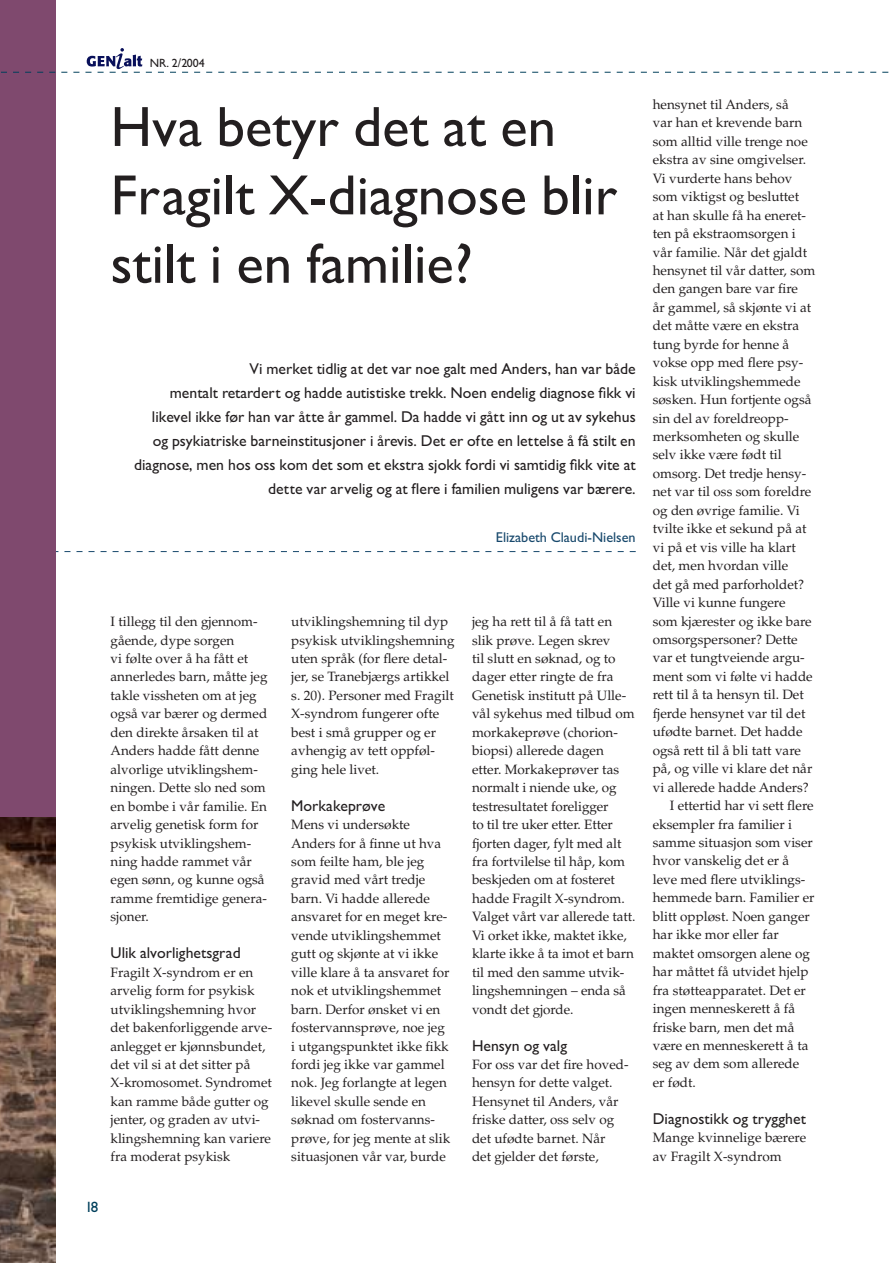
<style>
.page{position:relative;width:893px;height:1263px;background:#fff}
.page>*{position:absolute;margin:0;border:0;box-sizing:border-box;transform-origin:0 0}
.t1{font:500 57px/68.4px "Garrison Sans";color:#231f20}
.t2{font:500 15.75px/24px "Garrison Sans";color:#231f20;text-align:right}
.t3{font:500 15px "Garrison Sans";color:#003f5b}
.t4{font:500 14.25px "Garrison Sans";color:#17486c}
.t5{font:13.5px/18.5px "Palatino";color:#231f20}
.t6{font:500 12px "Garrison Sans";color:#231f20}
</style>
<div class="page">
<img style="left:0;top:816px;width:55px;height:447px">
<svg style="left:55px;top:551px;width:581px;height:1px"></svg>
<div style="left:0;top:0;width:55px;height:816px;background:#7f496e"></div>
<svg style="left:1px;top:48px;width:888px;height:25px"></svg>
<p class="t6" style="left:150px;top:56px;width:57px">NR. 2/2004</p>
<h1 class="t1" style="left:111px;top:93px;width:508px">Hva betyr det at en<br>Fragilt X-diagnose blir stilt i en familie?</h1>
<p class="t2" style="left:134px;top:357px;width:503px">Vi merket tidlig at det var noe galt med Anders, han var både<br>mentalt retardert og hadde autistiske trekk. Noen endelig diagnose fikk vi likevel ikke før han var åtte år gammel. Da hadde vi gått inn og ut av sykehus og psykiatriske barneinstitusjoner i årevis. Det er ofte en lettelse å få stilt en diagnose, men hos oss kom det som et ekstra sjokk fordi vi samtidig fikk vite at dette var arvelig og at flere i familien muligens var bærere.</p>
<p class="t4" style="left:496px;top:530px;width:141px">Elizabeth Claudi-Nielsen</p>
<p class="t5" style="left:111px;top:612px;width:159px">I tillegg til den gjennom&shy;gående, dype sorgen<br>vi følte over å ha fått et annerledes barn, måtte jeg takle vissheten om at jeg også var bærer og dermed den direkte årsaken til at<br>Anders hadde fått denne alvorlige utviklingshem&shy;ningen. Dette slo ned som en bombe i vår familie. En arvelig genetisk form for psykisk utviklingshem&shy;ning hadde rammet vår egen sønn, og kunne også ramme fremtidige genera&shy;sjoner.</p>
<p class="t2" style="left:111px;top:941px;width:132px">Ulik alvorlighetsgrad</p>
<p class="t5" style="left:111px;top:963px;width:163px">Fragilt X-syndrom er en arvelig form for psykisk utviklingshemning hvor det bakenforliggende arve&shy;anlegget er kjønnsbundet, det vil si at det sitter på<br>X-kromosomet. Syndromet kan ramme både gutter og jenter, og graden av utvi&shy;klingshemning kan variere fra moderat psykisk</p>
<p class="t3" style="left:85px;top:1198px;width:15px">18</p>
<p class="t5" style="left:291px;top:612px;width:165px">utviklingshemning til dyp psykisk utviklingshemning uten språk (for flere detal&shy;jer, se Tranebjærgs artikkel s. 20). Personer med Fragilt<br>X-syndrom fungerer ofte best i små grupper og er avhengig av tett oppføl&shy;ging hele livet.</p>
<p class="t2" style="left:291px;top:793px;width:96px">Morkakeprøve</p>
<p class="t5" style="left:291px;top:815px;width:160px">Mens vi undersøkte<br>Anders for å finne ut hva som feilte ham, ble jeg gravid med vårt tredje barn. Vi hadde allerede ansvaret for en meget kre&shy;vende utviklingshemmet gutt og skjønte at vi ikke ville klare å ta ansvaret for nok et utviklingshemmet barn. Derfor ønsket vi en fostervannsprøve, noe jeg i utgangspunktet ikke fikk fordi jeg ikke var gammel nok. Jeg forlangte at legen likevel skulle sende en søknad om fostervanns&shy;prøve, for jeg mente at slik situasjonen vår var, burde</p>
<p class="t5" style="left:472px;top:612px;width:165px">jeg ha rett til å få tatt en slik prøve. Legen skrev<br>til slutt en søknad, og to dager etter ringte de fra<br>Genetisk institutt på Ulle&shy;vål sykehus med tilbud om morkakeprøve (chorion&shy;biopsi) allerede dagen etter. Morkakeprøver tas normalt i niende uke, og testresultatet foreligger<br>to til tre uker etter. Etter fjorten dager, fylt med alt fra fortvilelse til håp, kom beskjeden om at fosteret hadde Fragilt X-syndrom.<br>Valget vårt var allerede tatt.<br>Vi orket ikke, maktet ikke, klarte ikke å ta imot et barn til med den samme utvik&shy;lingshemningen – enda så vondt det gjorde.</p>
<p class="t2" style="left:472px;top:1033px;width:97px">Hensyn og valg</p>
<p class="t5" style="left:472px;top:1055px;width:158px">For oss var det fire hoved&shy;hensyn for dette valget.<br>Hensynet til Anders, vår friske datter, oss selv og det ufødte barnet. Når<br>det gjelder det første,</p>
<p class="t5" style="left:653px;top:95px;width:137px">hensynet til Anders, så</p>
<p class="t5" style="left:653px;top:114px;width:151px">var han et krevende barn</p>
<p class="t5" style="left:653px;top:132px;width:157px">som alltid ville trenge noe</p>
<p class="t5" style="left:653px;top:151px;width:155px">ekstra av sine omgivelser.</p>
<p class="t5" style="left:653px;top:169px;width:141px">Vi vurderte hans behov</p>
<p class="t5" style="left:653px;top:188px;width:148px">som viktigst og besluttet</p>
<p class="t5" style="left:653px;top:206px;width:155px">at han skulle få ha eneret-</p>
<p class="t5" style="left:653px;top:224px;width:145px">ten på ekstraomsorgen i</p>
<p class="t5" style="left:653px;top:243px;width:156px">vår familie. Når det gjaldt</p>
<p class="t5" style="left:653px;top:261px;width:164px">hensynet til vår datter, som</p>
<p class="t5" style="left:653px;top:280px;width:147px">den gangen bare var fire</p>
<p class="t5" style="left:653px;top:298px;width:160px">år gammel, så skjønte vi at</p>
<p class="t5" style="left:653px;top:317px;width:148px">det måtte være en ekstra</p>
<p class="t5" style="left:653px;top:335px;width:138px">tung byrde for henne å</p>
<p class="t5" style="left:653px;top:354px;width:152px">vokse opp med flere psy-</p>
<p class="t5" style="left:653px;top:372px;width:149px">kisk utviklingshemmede</p>
<p class="t5" style="left:653px;top:391px;width:160px">søsken. Hun fortjente også</p>
<p class="t5" style="left:653px;top:409px;width:137px">sin del av foreldreopp-</p>
<p class="t5" style="left:653px;top:427px;width:148px">merksomheten og skulle</p>
<p class="t5" style="left:653px;top:446px;width:130px">selv ikke være født til</p>
<p class="t5" style="left:653px;top:464px;width:155px">omsorg. Det tredje hensy-</p>
<p class="t5" style="left:653px;top:483px;width:160px">net var til oss som foreldre</p>
<p class="t5" style="left:653px;top:501px;width:149px">og den øvrige familie. Vi</p>
<p class="t5" style="left:653px;top:520px;width:155px">tvilte ikke et sekund på at</p>
<p class="t5" style="left:653px;top:538px;width:145px">vi på et vis ville ha klart</p>
<p class="t5" style="left:653px;top:557px;width:137px">det, men hvordan ville</p>
<p class="t5" style="left:653px;top:575px;width:153px">det gå med parforholdet?</p>
<p class="t5" style="left:653px;top:593px;width:134px">Ville vi kunne fungere</p>
<p class="t5" style="left:653px;top:612px;width:160px">som kjærester og ikke bare</p>
<p class="t5" style="left:653px;top:630px;width:146px">omsorgspersoner? Dette</p>
<p class="t5" style="left:653px;top:649px;width:154px">var et tungtveiende argu-</p>
<p class="t5" style="left:653px;top:667px;width:162px">ment som vi følte vi hadde</p>
<p class="t5" style="left:653px;top:686px;width:152px">rett til å ta hensyn til. Det</p>
<p class="t5" style="left:653px;top:704px;width:154px">fjerde hensynet var til det</p>
<p class="t5" style="left:653px;top:723px;width:151px">ufødte barnet. Det hadde</p>
<p class="t5" style="left:653px;top:741px;width:150px">også rett til å bli tatt vare</p>
<p class="t5" style="left:653px;top:760px;width:161px">på, og ville vi klare det når</p>
<p class="t5" style="left:653px;top:778px;width:158px">vi allerede hadde Anders?</p>
<p class="t5" style="left:670px;top:796px;width:145px">I ettertid har vi sett flere</p>
<p class="t5" style="left:653px;top:815px;width:141px">eksempler fra familier i</p>
<p class="t5" style="left:653px;top:833px;width:162px">samme situasjon som viser</p>
<p class="t5" style="left:653px;top:852px;width:138px">hvor vanskelig det er å</p>
<p class="t5" style="left:653px;top:870px;width:154px">leve med flere utviklings-</p>
<p class="t5" style="left:653px;top:889px;width:163px">hemmede barn. Familier er</p>
<p class="t5" style="left:653px;top:907px;width:159px">blitt oppløst. Noen ganger</p>
<p class="t5" style="left:653px;top:926px;width:128px">har ikke mor eller far</p>
<p class="t5" style="left:653px;top:944px;width:159px">maktet omsorgen alene og</p>
<p class="t5" style="left:653px;top:962px;width:157px">har måttet få utvidet hjelp</p>
<p class="t5" style="left:653px;top:981px;width:155px">fra støtteapparatet. Det er</p>
<p class="t5" style="left:653px;top:999px;width:144px">ingen menneskerett å få</p>
<p class="t5" style="left:653px;top:1018px;width:143px">friske barn, men det må</p>
<p class="t5" style="left:653px;top:1036px;width:157px">være en menneskerett å ta</p>
<p class="t5" style="left:653px;top:1055px;width:148px">seg av dem som allerede</p>
<p class="t5" style="left:653px;top:1073px;width:45px">er født.</p>
<p class="t2" style="left:653px;top:1106px;width:155px">Diagnostikk og trygghet</p>
<p class="t5" style="left:653px;top:1129px;width:155px">Mange kvinnelige bærere av Fragilt X-syndrom</p>
</div>
